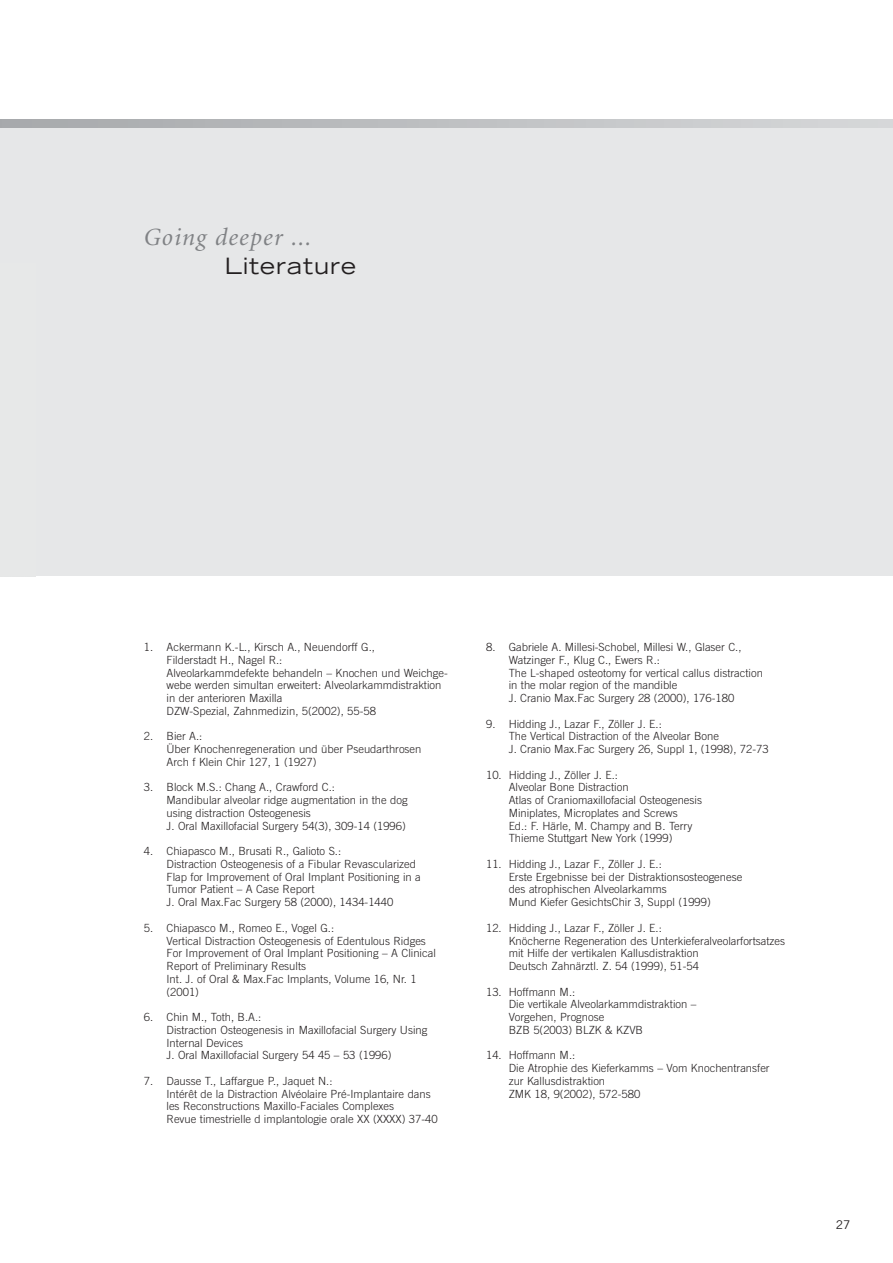
<style>
.page{position:relative;width:893px;height:1263px;background:#fff}
.page>*{position:absolute;margin:0;border:0;box-sizing:border-box;transform-origin:0 0}
.t1{font:italic 24.75px "Minion";letter-spacing:.045em;color:#808285}
.t2{font:expanded 22.5px "Trade Gothic LH";letter-spacing:.045em;color:#231f20}
.t3{font:12px "Trade Gothic";color:#231f20}
.t4{font:300 11.25px/12.8px "Trade Gothic";color:#231f20}
</style>
<div class="page">
<div style="left:0;top:128px;width:893px;height:448px;background:#e6e7e8"></div>
<svg style="left:0;top:119px;width:893px;height:9px;background:#bec0c2"></svg>
<h1 class="t1" style="left:144px;top:227px;width:169px">Going deeper ...</h1>
<h2 class="t2" style="left:225px;top:257px;width:133px">Literature</h2>
<p class="t4" style="left:166px;top:642px;width:283px;text-indent:-23px">1. Ackermann K.-L., Kirsch A., Neuendorff G.,<br>Filderstadt H., Nagel R.:<br>Alveolarkammdefekte behandeln – Knochen und Weichge&shy;webe werden simultan erweitert: Alveolarkammdistraktion in der anterioren Maxilla<br>DZW-Spezial, Zahnmedizin, 5(2002), 55-58</p>
<p class="t4" style="left:166px;top:731px;width:256px;text-indent:-23px">2. Bier A.:<br>Über Knochenregeneration und über Pseudarthrosen<br>Arch f Klein Chir 127, 1 (1927)</p>
<p class="t4" style="left:166px;top:782px;width:243px;text-indent:-23px">3. Block M.S.: Chang A., Crawford C.:<br>Mandibular alveolar ridge augmentation in the dog using distraction Osteogenesis<br>J. Oral Maxillofacial Surgery 54(3), 309-14 (1996)</p>
<p class="t4" style="left:166px;top:846px;width:256px;text-indent:-23px">4. Chiapasco M., Brusati R., Galioto S.:<br>Distraction Osteogenesis of a Fibular Revascularized Flap for Improvement of Oral Implant Positioning in a Tumor Patient – A Case Report<br>J. Oral Max.Fac Surgery 58 (2000), 1434-1440</p>
<p class="t4" style="left:166px;top:922px;width:271px;text-indent:-23px">5. Chiapasco M., Romeo E., Vogel G.:<br>Vertical Distraction Osteogenesis of Edentulous Ridges For Improvement of Oral Implant Positioning – A Clinical Report of Preliminary Results<br>Int. J. of Oral &amp; Max.Fac Implants, Volume 16, Nr. 1 (2001)</p>
<p class="t4" style="left:166px;top:1012px;width:262px;text-indent:-23px">6. Chin M., Toth, B.A.:<br>Distraction Osteogenesis in Maxillofacial Surgery Using Internal Devices<br>J. Oral Maxillofacial Surgery 54 45 – 53 (1996)</p>
<p class="t4" style="left:166px;top:1075px;width:273px;text-indent:-23px">7. Dausse T., Laffargue P., Jaquet N.:<br>Intérêt de la Distraction Alvéolaire Pré-Implantaire dans les Reconstructions Maxillo-Faciales Complexes<br>Revue timestrielle d implantologie orale XX (XXXX) 37-40</p>
<p class="t4" style="left:509px;top:642px;width:256px;text-indent:-23px">8. Gabriele A. Millesi-Schobel, Millesi W., Glaser C., Watzinger F., Klug C., Ewers R.:<br>The L-shaped osteotomy for vertical callus distraction in the molar region of the mandible<br>J. Cranio Max.Fac Surgery 28 (2000), 176-180</p>
<p class="t4" style="left:509px;top:718px;width:262px;text-indent:-23px">9. Hidding J., Lazar F., Zöller J. E.:<br>The Vertical Distraction of the Alveolar Bone<br>J. Cranio Max.Fac Surgery 26, Suppl 1, (1998), 72-73</p>
<p class="t4" style="left:509px;top:769px;width:195px;text-indent:-23px">10. Hidding J., Zöller J. E.:<br>Alveolar Bone Distraction<br>Atlas of Craniomaxillofacial Osteogenesis Miniplates, Microplates and Screws<br>Ed.: F. Härle, M. Champy and B. Terry Thieme Stuttgart New York (1999)</p>
<p class="t4" style="left:509px;top:858px;width:235px;text-indent:-23px">11. Hidding J., Lazar F., Zöller J. E.:<br>Erste Ergebnisse bei der Distraktionsosteogenese des atrophischen Alveolarkamms<br>Mund Kiefer GesichtsChir 3, Suppl (1999)</p>
<p class="t4" style="left:509px;top:922px;width:278px;text-indent:-23px">12. Hidding J., Lazar F., Zöller J. E.:<br>Knöcherne Regeneration des Unterkieferalveolarfortsatzes mit Hilfe der vertikalen Kallusdistraktion<br>Deutsch Zahnärztl. Z. 54 (1999), 51-54</p>
<p class="t4" style="left:509px;top:986px;width:189px;text-indent:-23px">13. Hoffmann M.:<br>Die vertikale Alveolarkammdistraktion –<br>Vorgehen, Prognose<br>BZB 5(2003) BLZK &amp; KZVB</p>
<p class="t4" style="left:509px;top:1050px;width:263px;text-indent:-23px">14. Hoffmann M.:<br>Die Atrophie des Kieferkamms – Vom Knochentransfer zur Kallusdistraktion<br>ZMK 18, 9(2002), 572-580</p>
<p class="t3" style="left:836px;top:1220px;width:16px">27</p>
</div>
